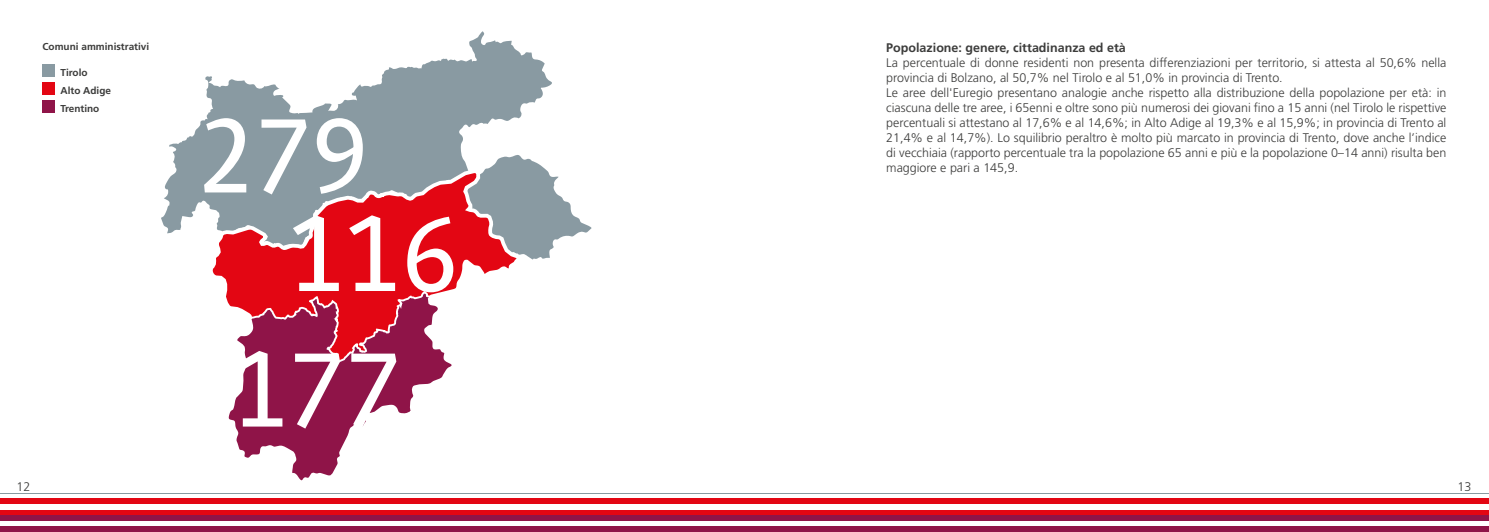
<style>
.page{position:relative;width:1489px;height:532px;background:#fff}
.page>*{position:absolute;margin:0;border:0;box-sizing:border-box;transform-origin:0 0}
.t1{font:112.5px "Agilita LT Pro";color:#fff}
.t2{font:300 12.5px/15px "Frutiger LT Std";color:#3c3c3b}
.t3{font:700 12.5px "Frutiger LT Std";color:#3c3c3b}
.t4{font:700 10px/18px "Frutiger LT Std";color:#3c3c3b}
</style>
<div class="page">
<div style="left:0;top:498px;width:744px;height:7px;background:#e30613"></div>
<div style="left:0;top:504px;width:744px;height:6px;background:#fff"></div>
<div style="left:0;top:509px;width:744px;height:7px;background:#e30613"></div>
<div style="left:0;top:515px;width:744px;height:6px;background:#8f1448"></div>
<div style="left:0;top:520px;width:744px;height:7px;background:#fff"></div>
<div style="left:0;top:526px;width:744px;height:5px;background:#8f1448"></div>
<div style="left:744px;top:498px;width:744px;height:7px;background:#e30613"></div>
<div style="left:744px;top:504px;width:744px;height:6px;background:#fff"></div>
<div style="left:744px;top:509px;width:744px;height:7px;background:#e30613"></div>
<div style="left:744px;top:515px;width:744px;height:6px;background:#8f1448"></div>
<div style="left:744px;top:520px;width:744px;height:7px;background:#fff"></div>
<div style="left:744px;top:526px;width:744px;height:5px;background:#8f1448"></div>
<svg style="left:161px;top:31px;width:391px;height:203px;fill:#899aa2"></svg>
<svg style="left:460px;top:154px;width:131px;height:105px"></svg>
<svg style="left:207px;top:167px;width:325px;height:122px;background:#c2636c"></svg>
<svg style="left:226px;top:273px;width:228px;height:208px"></svg>
<div style="left:43px;top:64px;width:12px;height:12px;background:#899aa2"></div>
<div style="left:43px;top:82px;width:12px;height:12px;background:#e30613"></div>
<div style="left:43px;top:100px;width:12px;height:12px;background:#8f1448"></div>
<p class="t4" style="left:43px;top:38px;width:108px">Comuni amministrativi</p>
<p class="t4" style="left:60px;top:64px;width:52px">Tirolo<br>Alto Adige<br>Trentino</p>
<h1 class="t1" style="left:199px;top:76px;width:170px">279</h1>
<h1 class="t1" style="left:289px;top:175px;width:170px">116</h1>
<h1 class="t1" style="left:233px;top:310px;width:170px">177</h1>
<p class="t3" style="left:886px;top:40px;width:241px">Popolazione: genere, cittadinanza ed età</p>
<p class="t2" style="left:886px;top:55px;width:561px">La percentuale di donne residenti non presenta differenziazioni per territorio, si attesta al 50,6% nella provincia di Bolzano, al 50,7% nel Tirolo e al 51,0% in provincia di Trento.<br>Le aree dell'Euregio presentano analogie anche rispetto alla distribuzione della popolazione per età: in ciascuna delle tre aree, i 65enni e oltre sono più numerosi dei giovani fino a 15 anni (nel Tirolo le rispettive percentuali si attestano al 17,6% e al 14,6%; in Alto Adige al 19,3% e al 15,9%; in provincia di Trento al 21,4% e al 14,7%). Lo squilibrio peraltro è molto più marcato in provincia di Trento, dove anche l’indice di vecchiaia (rapporto percentuale tra la popolazione 65 anni e più e la popolazione 0–14 anni) risulta ben maggiore e pari a 145,9.</p>
<p class="t2" style="left:17px;top:479px;width:15px">12</p>
<p class="t2" style="left:1457px;top:479px;width:15px">13</p>
</div>
